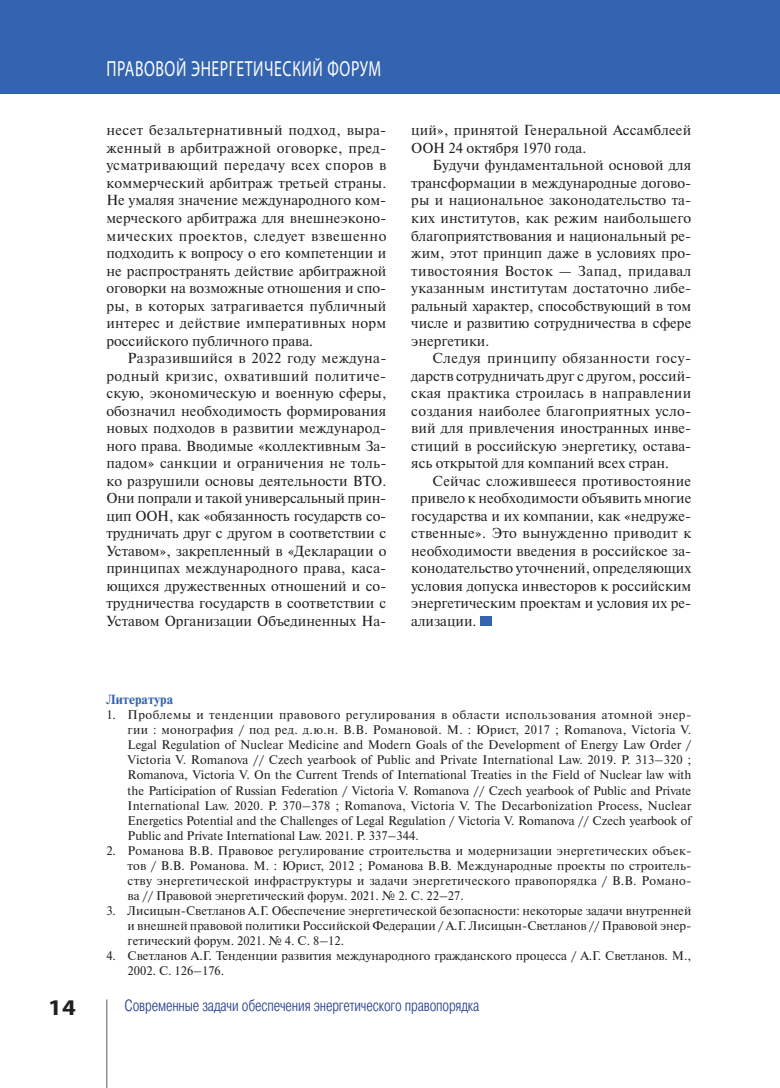
<style>
.page{position:relative;width:780px;height:1088px;background:#fff}
.page>*{position:absolute;margin:0;border:0;box-sizing:border-box;transform-origin:0 0}
.t1{font:700 22.5px "Myriad Pro";color:#231f20;scale:1.1 1}
.t2{font:21.88px "Myriad Pro";letter-spacing:.04em;color:#fff;scale:.72 1}
.t3{font:300 16.25px "Pragmatica Cond";letter-spacing:-.01em;color:#253f8e;scale:.9 1}
.t4{font:14.5px/17.5px "Newton C";color:#231f20;text-align:justify}
.t5{font:12.5px/15px "Newton C";color:#231f20;text-align:justify}
.t6{font:700 12.5px "Newton C";color:#3463af}
</style>
<div class="page">
<div style="left:762px;top:0;width:18px;height:94px;background:#3463af"></div>
<hr style="left:106px;top:999px;width:1px;height:89px;background:#57585a">
<div style="left:0;top:0;width:762px;height:94px;background:#3463af"></div>
<div style="left:480px;top:616px;width:12px;height:9px;background:#3463af"></div>
<h1 class="t1" style="left:48px;top:993px;width:26px">14</h1>
<h2 class="t2" style="left:106px;top:56px;width:383px">ПРАВОВОЙ ЭНЕРГЕТИЧЕСКИЙ ФОРУМ</h2>
<p class="t4" style="left:106px;top:123px;width:281px">несет безальтернативный подход, выра&shy;женный в арбитражной оговорке, пред&shy;усматривающий передачу всех споров в коммерческий арбитраж третьей страны.<br>Не умаляя значение международного ком&shy;мерческого арбитража для внешнеэконо&shy;мических проектов, следует взвешенно подходить к вопросу о его компетенции и не распространять действие арбитражной оговорки на возможные отношения и спо&shy;ры, в которых затрагивается публичный интерес и действие императивных норм российского публичного права.</p>
<p class="t4" style="left:106px;top:350px;width:281px;text-indent:21px">Разразившийся в 2022 году междуна&shy;родный кризис, охвативший политиче&shy;скую, экономическую и военную сферы, обозначил необходимость формирования новых подходов в развитии международ&shy;ного права. Вводимые «коллективным За&shy;падом» санкции и ограничения не толь&shy;ко разрушили основы деятельности ВТО.<br>Они попрали и такой универсальный прин&shy;цип ООН, как «обязанность государств со&shy;трудничать друг с другом в соответствии с Уставом», закрепленный в «Декларации о принципах международного права, каса&shy;ющихся дружественных отношений и со&shy;трудничества государств в соответствии с Уставом Организации Объединенных На-</p>
<p class="t4" style="left:411px;top:123px;width:281px">ций», принятой Генеральной Ассамблеей<br>ООН 24 октября 1970 года.</p>
<p class="t4" style="left:411px;top:158px;width:281px;text-indent:21px">Будучи фундаментальной основой для трансформации в международные догово&shy;ры и национальное законодательство та&shy;ких институтов, как режим наибольшего благоприятствования и национальный ре&shy;жим, этот принцип даже в условиях про&shy;тивостояния Восток — Запад, придавал указанным институтам достаточно либе&shy;ральный характер, способствующий в том числе и развитию сотрудничества в сфере энергетики.</p>
<p class="t4" style="left:411px;top:350px;width:281px;text-indent:21px">Следуя принципу обязанности госу&shy;дарств сотрудничать друг с другом, россий&shy;ская практика строилась в направлении создания наиболее благоприятных усло&shy;вий для привлечения иностранных инве&shy;стиций в российскую энергетику, остава&shy;ясь открытой для компаний всех стран.</p>
<p class="t4" style="left:411px;top:473px;width:281px;text-indent:21px">Сейчас сложившееся противостояние привело к необходимости объявить многие государства и их компании, как «недруже&shy;ственные». Это вынужденно приводит к необходимости введения в российское за&shy;конодательство уточнений, определяющих условия допуска инвесторов к российским энергетическим проектам и условия их ре&shy;ализации.</p>
<p class="t6" style="left:106px;top:695px;width:68px">Литература</p>
<p class="t5" style="left:128px;top:709px;width:565px;text-indent:-21px">1. Проблемы и тенденции правового регулирования в области использования атомной энер&shy;гии : монография / под ред. д.ю.н. В.В. Романовой. М. : Юрист, 2017 ; Romanova, Victoria V.<br>Legal Regulation of Nuclear Medicine and Modern Goals of the Development of Energy Law Order / Victoria V. Romanova // Czech yearbook of Public and Private International Law. 2019. P. 313–320 ; Romanova, Victoria V. On the Current Trends of International Treaties in the Field of Nuclear law with the Participation of Russian Federation / Victoria V. Romanova // Czech yearbook of Public and Private International Law. 2020. P. 370–378 ; Romanova, Victoria V. The Decarbonization Process, Nuclear Energetics Potential and the Challenges of Legal Regulation / Victoria V. Romanova // Czech yearbook of Public and Private International Law. 2021. P. 337–344.</p>
<p class="t5" style="left:128px;top:844px;width:565px;text-indent:-21px">2. Романова В.В. Правовое регулирование строительства и модернизации энергетических объек&shy;тов / В.В. Романова. М. : Юрист, 2012 ; Романова В.В. Международные проекты по строитель&shy;ству энергетической инфраструктуры и задачи энергетического правопорядка / В.В. Романо&shy;ва // Правовой энергетический форум. 2021. № 2. С. 22–27.</p>
<p class="t5" style="left:128px;top:904px;width:565px;text-indent:-21px">3. Лисицын-Светланов А.Г. Обеспечение энергетической безопасности: некоторые задачи внутренней и внешней правовой политики Российской Федерации / А.Г. Лисицын-Светланов // Правовой энер&shy;гетический форум. 2021. № 4. С. 8–12.</p>
<p class="t5" style="left:128px;top:949px;width:565px;text-indent:-21px">4. Светланов А.Г. Тенденции развития международного гражданского процесса / А.Г. Светланов. М.,<br>2002. С. 126–176.</p>
<p class="t3" style="left:125px;top:999px;width:395px">Современные задачи обеспечения энергетического правопорядка</p>
</div>
